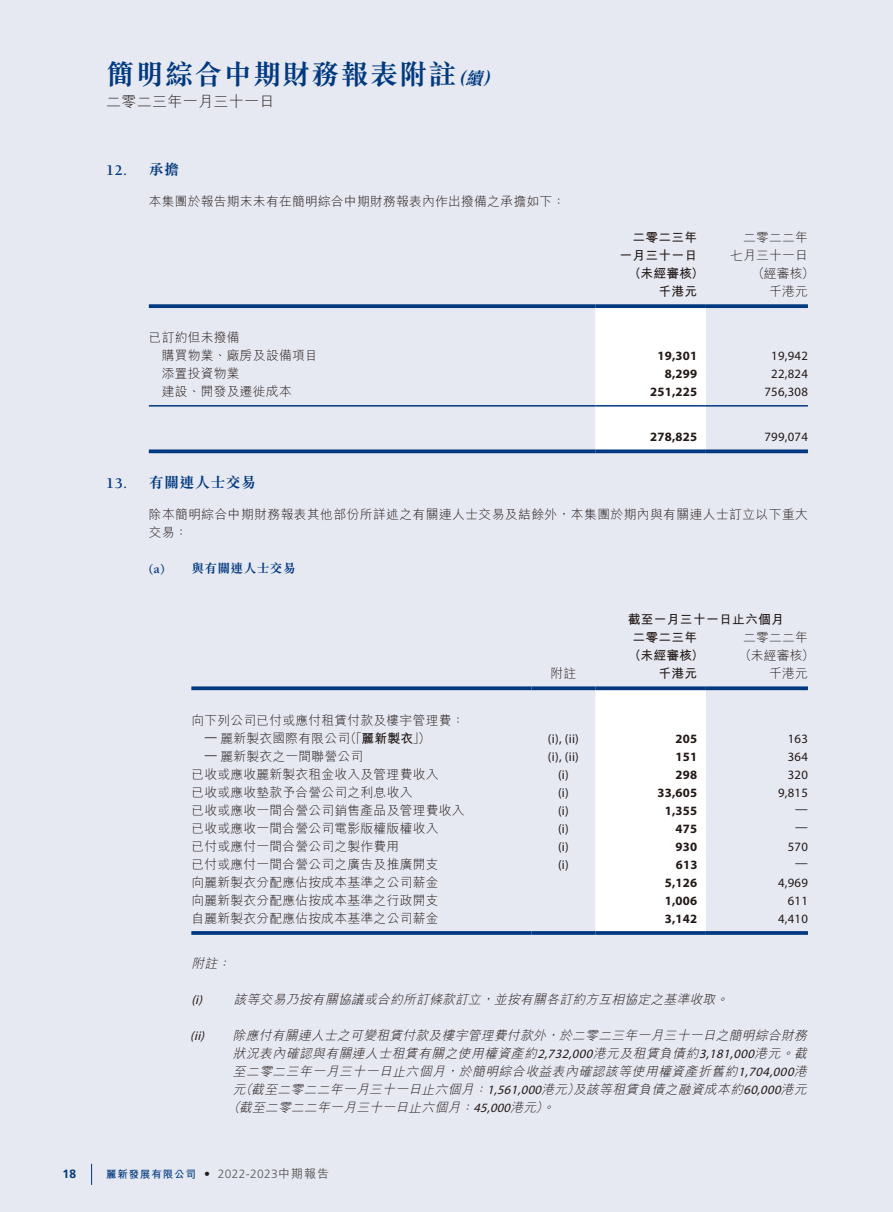
<style>
.page{position:relative;width:893px;height:1212px;background:#e6e8f2}
.page>*{position:absolute;margin:0;border:0;box-sizing:border-box;transform-origin:0 0}
.t1{font:700 28.5px "M Sung HK";letter-spacing:.025em;color:#003980}
.t2{font:300 15px "M Hei HK";letter-spacing:.02em;color:#231916}
.t3{font:700 15px "M Sung HK";letter-spacing:.025em;color:#003980}
.t4{font:700 15px "Berkeley Std";color:#003980}
.t5{font:300 12.75px/18px "M Hei HK";letter-spacing:.02em;color:#231916}
.t6{font:italic 300 12.75px "M Hei HK";color:#231916}
.t7{font:12.75px "Myriad Pro";letter-spacing:.02em;color:#231916}
.t8{font:700 12.75px "Myriad Pro";letter-spacing:.02em;color:#231916}
.t9{font:700 12.75px/18px "M Hei HK";letter-spacing:.02em;color:#231916;text-align:right}
.t10{font:700 12.75px "M Sung HK";letter-spacing:.025em;color:#003980}
.t11{font:italic 12.75px "Myriad Pro";color:#231916}
.t12{font:300 12px "Frutiger LT Std";letter-spacing:.03em;color:#595857}
.t13{font:700 12px "Frutiger LT Std";color:#003980}
.s1{font-style:italic;font-size:18px}
.s2{font-family:"M Sung HK"}
.s3{font-family:"Berkeley Std"}
.s4{font-weight:700}
.s5{font-family:"Myriad Pro";font-weight:400}
.s6{font-family:"M Hei HK";font-weight:700;font-size:10.5px;color:#003980}
.s7{color:#231916}
.s8{font-family:"M Hei HK";font-weight:500}
</style>
<div class="page">
<svg style="left:91px;top:1164px;width:1px;height:21px"></svg>
<svg style="left:595px;top:308px;width:111px;height:141px"></svg>
<svg style="left:149px;top:304px;width:446px;height:4px;background:#104588"></svg>
<svg style="left:595px;top:304px;width:111px;height:4px"></svg>
<svg style="left:706px;top:304px;width:102px;height:4px"></svg>
<hr style="left:149px;top:405px;width:446px;height:2px;background:#003980">
<hr style="left:595px;top:405px;width:111px;height:2px;background:#003980">
<hr style="left:706px;top:405px;width:102px;height:2px;background:#003980">
<svg style="left:149px;top:449px;width:446px;height:4px;background:#1b4d8d"></svg>
<svg style="left:595px;top:449px;width:111px;height:4px"></svg>
<svg style="left:706px;top:449px;width:102px;height:4px"></svg>
<svg style="left:595px;top:690px;width:111px;height:241px"></svg>
<svg style="left:191px;top:686px;width:340px;height:4px"></svg>
<svg style="left:531px;top:686px;width:64px;height:4px"></svg>
<svg style="left:595px;top:686px;width:111px;height:4px"></svg>
<svg style="left:706px;top:686px;width:102px;height:4px"></svg>
<svg style="left:191px;top:931px;width:340px;height:4px"></svg>
<svg style="left:531px;top:931px;width:64px;height:4px"></svg>
<svg style="left:595px;top:931px;width:111px;height:4px"></svg>
<svg style="left:706px;top:931px;width:102px;height:4px"></svg>
<h1 class="t1" style="left:106px;top:60px;width:399px">簡明綜合中期財務報表附註<span class="s1">（續）</span></h1>
<p class="t2" style="left:106px;top:93px;width:170px">二零二三年一月三十一日</p>
<p class="t4" style="left:106px;top:162px;width:74px">12. <span class="s2">承擔</span></p>
<p class="t5" style="left:149px;top:192px;width:418px">本集團於報告期末未有在簡明綜合中期財務報表內作出撥備之承擔如下：</p>
<p class="t5" style="left:162px;top:329px;width:157px;text-indent:-13px">已訂約但未撥備<br>購買物業、廠房及設備項目</p>
<p class="t9" style="left:620px;top:227px;width:79px">二零二三年一月三十一日</p>
<p class="t5" style="left:730px;top:228px;width:79px;text-align:right">二零二二年七月三十一日</p>
<p class="t9" style="left:629px;top:263px;width:77px">（未經審核）</p>
<p class="t5" style="left:752px;top:264px;width:64px">（經審核）</p>
<p class="t9" style="left:659px;top:281px;width:40px">千港元</p>
<p class="t5" style="left:769px;top:282px;width:40px">千港元</p>
<p class="t8" style="left:657px;top:348px;width:41px">19,301</p>
<p class="t7" style="left:771px;top:348px;width:38px">19,942</p>
<p class="t5" style="left:162px;top:365px;width:79px">添置投資物業</p>
<p class="t8" style="left:665px;top:366px;width:34px">8,299</p>
<p class="t7" style="left:771px;top:366px;width:38px">22,824</p>
<p class="t5" style="left:162px;top:383px;width:131px">建設、開發及遷徙成本</p>
<p class="t8" style="left:650px;top:384px;width:49px">251,225</p>
<p class="t7" style="left:764px;top:384px;width:45px">756,308</p>
<p class="t8" style="left:650px;top:428px;width:49px">278,825</p>
<p class="t7" style="left:764px;top:429px;width:45px">799,074</p>
<p class="t3" style="left:106px;top:475px;width:151px"><span class="s3">13.</span> 有關連人士交易</p>
<p class="t5" style="left:149px;top:505px;width:661px">除本簡明綜合中期財務報表其他部份所詳述之有關連人士交易及結餘外，本集團於期內與有關連人士訂立以下重大交易：</p>
<p class="t10" style="left:149px;top:562px;width:148px"><span class="s3">(a)</span> 與有關連人士交易</p>
<p class="t9" style="left:633px;top:609px;width:153px;text-align:left;text-indent:-5px">截至一月三十一日止六個月二零二三年</p>
<p class="t5" style="left:743px;top:628px;width:66px">二零二二年</p>
<p class="t9" style="left:629px;top:645px;width:77px">（未經審核）</p>
<p class="t5" style="left:739px;top:646px;width:77px">（未經審核）</p>
<p class="t5" style="left:550px;top:664px;width:27px">附註</p>
<p class="t9" style="left:659px;top:663px;width:40px">千港元</p>
<p class="t5" style="left:769px;top:664px;width:40px">千港元</p>
<p class="t5" style="left:191px;top:711px;width:275px">向下列公司已付或應付租賃付款及樓宇管理費：</p>
<p class="t5" style="left:204px;top:729px;width:228px"><sup>—</sup> 麗新製衣國際有限公司（「<span class="s4">麗新製衣</span>」）</p>
<p class="t7" style="left:548px;top:730px;width:32px">(i), (ii)</p>
<p class="t8" style="left:676px;top:730px;width:23px">205</p>
<p class="t7" style="left:788px;top:730px;width:22px">163</p>
<p class="t5" style="left:204px;top:747px;width:160px"><span class="s5">—</span> 麗新製衣之一間聯營公司</p>
<p class="t7" style="left:548px;top:748px;width:32px">(i), (ii)</p>
<p class="t8" style="left:676px;top:748px;width:23px">151</p>
<p class="t7" style="left:788px;top:748px;width:22px">364</p>
<p class="t5" style="left:191px;top:765px;width:249px">已收或應收麗新製衣租金收入及管理費收入</p>
<p class="t7" style="left:558px;top:766px;width:12px">(i)</p>
<p class="t8" style="left:676px;top:766px;width:23px">298</p>
<p class="t7" style="left:788px;top:766px;width:22px">320</p>
<p class="t5" style="left:191px;top:783px;width:223px">已收或應收墊款予合營公司之利息收入</p>
<p class="t7" style="left:558px;top:784px;width:12px">(i)</p>
<p class="t8" style="left:657px;top:784px;width:41px">33,605</p>
<p class="t7" style="left:778px;top:784px;width:31px">9,815</p>
<p class="t5" style="left:191px;top:801px;width:275px">已收或應收一間合營公司銷售產品及管理費收入</p>
<p class="t7" style="left:558px;top:802px;width:12px">(i)</p>
<p class="t8" style="left:665px;top:802px;width:34px">1,355</p>
<p class="t7" style="left:795px;top:800px;width:14px">—</p>
<p class="t5" style="left:191px;top:819px;width:249px">已收或應收一間合營公司電影版權版權收入</p>
<p class="t7" style="left:558px;top:820px;width:12px">(i)</p>
<p class="t8" style="left:676px;top:820px;width:23px">475</p>
<p class="t7" style="left:795px;top:818px;width:14px">—</p>
<p class="t5" style="left:191px;top:837px;width:210px">已付或應付一間合營公司之製作費用</p>
<p class="t7" style="left:558px;top:838px;width:12px">(i)</p>
<p class="t8" style="left:676px;top:838px;width:23px">930</p>
<p class="t7" style="left:788px;top:838px;width:22px">570</p>
<p class="t5" style="left:191px;top:855px;width:249px">已付或應付一間合營公司之廣告及推廣開支</p>
<p class="t7" style="left:558px;top:856px;width:12px">(i)</p>
<p class="t8" style="left:676px;top:856px;width:23px">613</p>
<p class="t7" style="left:795px;top:854px;width:14px">—</p>
<p class="t5" style="left:191px;top:873px;width:249px">向麗新製衣分配應佔按成本基準之公司薪金</p>
<p class="t8" style="left:665px;top:874px;width:34px">5,126</p>
<p class="t7" style="left:778px;top:874px;width:31px">4,969</p>
<p class="t5" style="left:191px;top:891px;width:249px">向麗新製衣分配應佔按成本基準之行政開支</p>
<p class="t8" style="left:665px;top:892px;width:34px">1,006</p>
<p class="t7" style="left:788px;top:892px;width:22px">611</p>
<p class="t5" style="left:191px;top:909px;width:249px">自麗新製衣分配應佔按成本基準之公司薪金</p>
<p class="t8" style="left:665px;top:910px;width:34px">3,142</p>
<p class="t7" style="left:778px;top:910px;width:31px">4,410</p>
<p class="t6" style="left:191px;top:956px;width:43px">附註：</p>
<p class="t6" style="left:191px;top:992px;width:541px"><span class="s5">(i)</span> 該等交易乃按有關協議或合約所訂條款訂立，並按有關各訂約方互相協定之基準收取。</p>
<p class="t11" style="left:190px;top:1027px;width:19px">(ii)</p>
<p class="t6" style="left:233px;top:1028px;width:579px">除應付有關連人士之可變租賃付款及樓宇管理費付款外，於二零二三年一月三十一日之簡明綜合財務</p>
<p class="t6" style="left:233px;top:1046px;width:579px">狀況表內確認與有關連人士租賃有關之使用權資產約<span class="s5">2,732,000</span>港元及租賃負債約<span class="s5">3,181,000</span>港元。截</p>
<p class="t6" style="left:233px;top:1064px;width:579px">至二零二三年一月三十一日止六個月，於簡明綜合收益表內確認該等使用權資產折舊約<span class="s5">1,704,000</span>港</p>
<p class="t6" style="left:233px;top:1082px;width:578px">元（截至二零二二年一月三十一日止六個月：<span class="s5">1,561,000</span>港元）及該等租賃負債之融資成本約<span class="s5">60,000</span>港元</p>
<p class="t6" style="left:227px;top:1100px;width:331px">（截至二零二二年一月三十一日止六個月：<span class="s5">45,000</span>港元）。</p>
<p class="t13" style="left:63px;top:1167px;width:15px">18</p>
<p class="t12" style="left:106px;top:1166px;width:224px"><span class="s6">麗新發展有限公司</span> <span class="s7">•</span> 2022-2023<span class="s8">中期報告</span></p>
</div>
